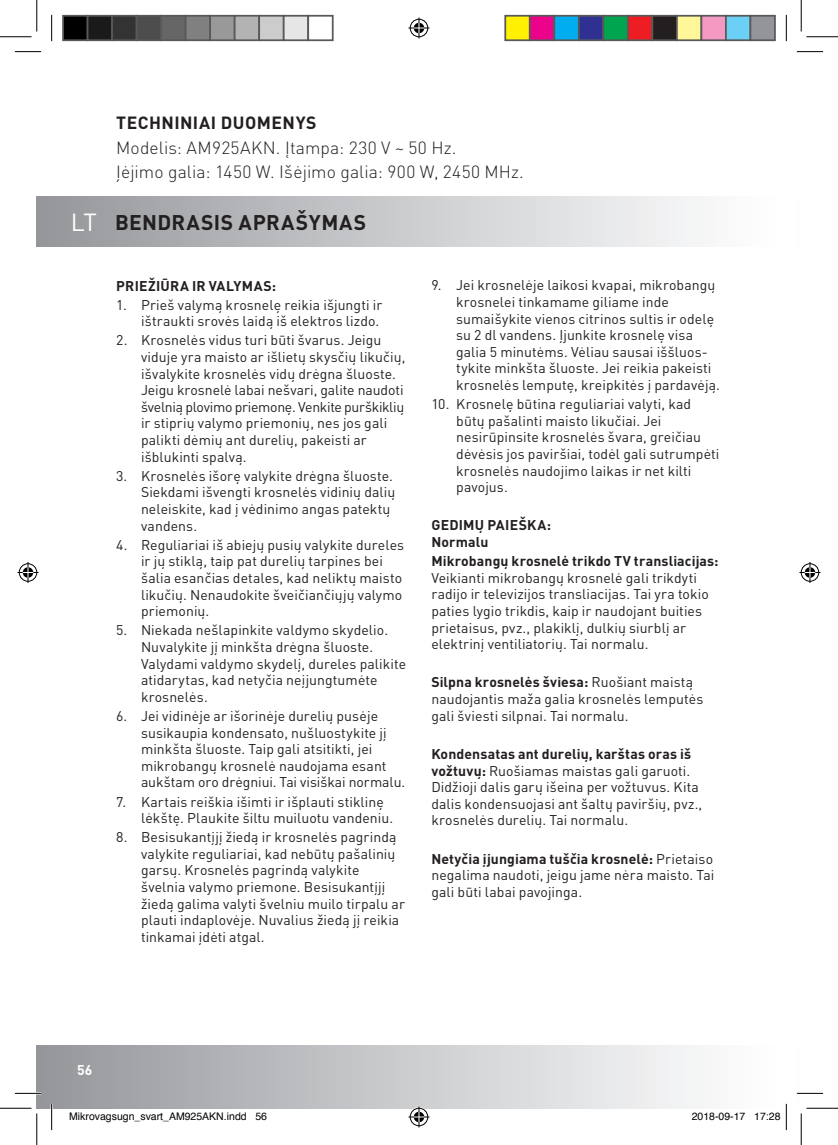
<style>
.page{position:relative;width:838px;height:1145px;background:#fff}
.page>*{position:absolute;margin:0;border:0;box-sizing:border-box;transform-origin:0 0}
.t1{font:700 21px "DIN Pro";letter-spacing:.03em;color:#231f20}
.t2{font:300 17.5px/24.5px "DIN Pro";letter-spacing:.01em;color:#231f20}
.t3{font:700 17.5px "DIN Pro";letter-spacing:.025em;color:#231f20}
.t4{font:14px/16.6px "DIN Pro";letter-spacing:.005em;color:#231f20}
.t5{font:700 14px/16.6px "DIN Pro";letter-spacing:.01em;color:#231f20}
.t6{font:700 14px "DIN Pro";color:#fff}
.t7{font:10.5px "Helvetica";color:#000}
.s1{font-weight:400;font-size:24.5px;color:#fff}
.s2{font-weight:700}
</style>
<div class="page">
<div style="left:37px;top:1046px;width:749px;height:62px;background:linear-gradient(to right,#96979b,#fff)"></div>
<div style="left:37px;top:197px;width:748px;height:50px;background:linear-gradient(to right,#96979b,#fff)"></div>
<hr style="left:15px;top:1092px;width:26px;height:2px;background:#fff">
<hr style="left:51px;top:1104px;width:2px;height:26px;background:#fff">
<hr style="left:785px;top:1104px;width:2px;height:26px;background:#fff">
<svg style="left:15px;top:51px;width:26px;height:1px"></svg>
<svg style="left:796px;top:51px;width:27px;height:1px"></svg>
<svg style="left:15px;top:1093px;width:26px;height:1px"></svg>
<svg style="left:796px;top:1093px;width:27px;height:1px"></svg>
<svg style="left:51px;top:15px;width:1px;height:26px"></svg>
<svg style="left:51px;top:1104px;width:1px;height:26px"></svg>
<svg style="left:786px;top:15px;width:1px;height:26px"></svg>
<svg style="left:786px;top:1104px;width:1px;height:26px"></svg>
<hr style="left:0;top:36px;width:32px;height:1px;background:#000">
<hr style="left:806px;top:36px;width:31px;height:1px;background:#000">
<hr style="left:0;top:1108px;width:32px;height:1px;background:#000">
<hr style="left:806px;top:1108px;width:31px;height:1px;background:#000">
<hr style="left:36px;top:0;width:1px;height:31px;background:#000">
<hr style="left:36px;top:1113px;width:1px;height:32px;background:#000">
<hr style="left:800px;top:0;width:1px;height:31px;background:#000">
<hr style="left:800px;top:1113px;width:1px;height:32px;background:#000">
<svg style="left:408px;top:18px;width:21px;height:21px"></svg>
<svg style="left:408px;top:1106px;width:21px;height:21px"></svg>
<svg style="left:18px;top:562px;width:21px;height:21px"></svg>
<svg style="left:799px;top:562px;width:21px;height:21px"></svg>
<div style="left:63px;top:16px;width:25px;height:24px;background:#000"></div>
<div style="left:62px;top:15px;width:26px;height:26px;border:2px solid #595959"></div>
<div style="left:88px;top:16px;width:24px;height:24px;background:#1a1a1a"></div>
<div style="left:87px;top:15px;width:26px;height:26px;border:2px solid #595959"></div>
<div style="left:112px;top:16px;width:25px;height:24px;background:#333"></div>
<div style="left:111px;top:15px;width:26px;height:26px;border:2px solid #595959"></div>
<div style="left:137px;top:16px;width:24px;height:24px;background:#4d4d4d"></div>
<div style="left:136px;top:15px;width:26px;height:26px;border:2px solid #595959"></div>
<div style="left:161px;top:16px;width:25px;height:24px;background:#666"></div>
<div style="left:160px;top:15px;width:26px;height:26px;border:2px solid #595959"></div>
<div style="left:186px;top:16px;width:24px;height:24px;background:#808080"></div>
<div style="left:185px;top:15px;width:26px;height:26px;border:2px solid #595959"></div>
<div style="left:210px;top:16px;width:25px;height:24px;background:#999"></div>
<div style="left:209px;top:15px;width:26px;height:26px;border:2px solid #595959"></div>
<div style="left:235px;top:16px;width:24px;height:24px;background:#b3b3b3"></div>
<div style="left:234px;top:15px;width:26px;height:26px;border:2px solid #595959"></div>
<div style="left:259px;top:16px;width:25px;height:24px;background:#ccc"></div>
<div style="left:258px;top:15px;width:26px;height:26px;border:2px solid #595959"></div>
<div style="left:284px;top:16px;width:24px;height:24px;background:#e6e6e6"></div>
<div style="left:283px;top:15px;width:26px;height:26px;border:2px solid #595959"></div>
<div style="left:307px;top:15px;width:26px;height:26px;border:2px solid #595959"></div>
<div style="left:505px;top:16px;width:24px;height:24px;background:#fff101"></div>
<div style="left:504px;top:15px;width:26px;height:26px;border:2px solid #595959"></div>
<div style="left:529px;top:16px;width:25px;height:24px;background:#ed028c"></div>
<div style="left:529px;top:15px;width:26px;height:26px;border:2px solid #595959"></div>
<div style="left:554px;top:16px;width:24px;height:24px;background:#00aeef"></div>
<div style="left:553px;top:15px;width:26px;height:26px;border:2px solid #595959"></div>
<div style="left:578px;top:16px;width:25px;height:24px;background:#2e3092"></div>
<div style="left:578px;top:15px;width:26px;height:26px;border:2px solid #595959"></div>
<div style="left:603px;top:16px;width:24px;height:24px;background:#00a54f"></div>
<div style="left:602px;top:15px;width:26px;height:26px;border:2px solid #595959"></div>
<div style="left:627px;top:16px;width:25px;height:24px;background:#ee1d23"></div>
<div style="left:627px;top:15px;width:26px;height:26px;border:2px solid #595959"></div>
<div style="left:652px;top:16px;width:24px;height:24px;background:#231f20"></div>
<div style="left:651px;top:15px;width:26px;height:26px;border:2px solid #595959"></div>
<div style="left:676px;top:16px;width:25px;height:24px;background:#fff79a"></div>
<div style="left:676px;top:15px;width:26px;height:26px;border:2px solid #595959"></div>
<div style="left:701px;top:16px;width:24px;height:24px;background:#f499c2"></div>
<div style="left:700px;top:15px;width:26px;height:26px;border:2px solid #595959"></div>
<div style="left:725px;top:16px;width:25px;height:24px;background:#6bcff6"></div>
<div style="left:725px;top:15px;width:26px;height:26px;border:2px solid #595959"></div>
<div style="left:750px;top:16px;width:24px;height:24px;background:#939598"></div>
<div style="left:749px;top:15px;width:26px;height:26px;border:2px solid #595959"></div>
<p class="t3" style="left:116px;top:111px;width:202px">TECHNINIAI DUOMENYS</p>
<p class="t2" style="left:116px;top:135px;width:409px">Modelis: AM925AKN. Įtampa: 230 V ~ 50 Hz.<br>Įėjimo galia: 1450 W. Išėjimo galia: 900 W, 2450 MHz.</p>
<h1 class="t1" style="left:71px;top:208px;width:297px"><span class="s1">LT</span> BENDRASIS APRAŠYMAS</h1>
<p class="t5" style="left:116px;top:277px;width:161px">PRIEŽIŪRA IR VALYMAS:</p>
<p class="t4" style="left:116px;top:296px;width:267px;text-align:right">1. Prieš valymą krosnelę reikia išjungti ir ištraukti srovės laidą iš elektros lizdo.</p>
<p class="t4" style="left:141px;top:331px;width:266px;text-indent:-25px">2. Krosnelės vidus turi būti švarus. Jeigu viduje yra maisto ar išlietų skysčių likučių, išvalykite krosnelės vidų drėgna šluoste.<br>Jeigu krosnelė labai nešvari, galite naudoti švelnią plovimo priemonę. Venkite purškiklių ir stiprių valymo priemonių, nes jos gali palikti dėmių ant durelių, pakeisti ar išblukinti spalvą.</p>
<p class="t4" style="left:141px;top:467px;width:256px;text-indent:-25px">3. Krosnelės išorę valykite drėgna šluoste.<br>Siekdami išvengti krosnelės vidinių dalių neleiskite, kad į vėdinimo angas patektų vandens.</p>
<p class="t4" style="left:141px;top:536px;width:265px;text-indent:-25px">4. Reguliariai iš abiejų pusių valykite dureles ir jų stiklą, taip pat durelių tarpines bei šalia esančias detales, kad neliktų maisto likučių. Nenaudokite šveičiančiųjų valymo priemonių.</p>
<p class="t4" style="left:141px;top:621px;width:266px;text-indent:-25px">5. Niekada nešlapinkite valdymo skydelio.<br>Nuvalykite jį minkšta drėgna šluoste.<br>Valydami valdymo skydelį, dureles palikite atidarytas, kad netyčia neįjungtumėte krosnelės.</p>
<p class="t4" style="left:141px;top:707px;width:266px;text-indent:-25px">6. Jei vidinėje ar išorinėje durelių pusėje susikaupia kondensato, nušluostykite jį minkšta šluoste. Taip gali atsitikti, jei mikrobangų krosnelė naudojama esant aukštam oro drėgniui. Tai visiškai normalu.</p>
<p class="t4" style="left:141px;top:793px;width:253px;text-indent:-25px">7. Kartais reiškia išimti ir išplauti stiklinę lėkštę. Plaukite šiltu muiluotu vandeniu.</p>
<p class="t4" style="left:141px;top:828px;width:265px;text-indent:-25px">8. Besisukantįjį žiedą ir krosnelės pagrindą valykite reguliariai, kad nebūtų pašalinių garsų. Krosnelės pagrindą valykite švelnia valymo priemone. Besisukantįjį žiedą galima valyti švelniu muilo tirpalu ar plauti indaplovėje. Nuvalius žiedą jį reikia tinkamai įdėti atgal.</p>
<p class="t4" style="left:456px;top:276px;width:265px;text-indent:-25px">9. Jei krosnelėje laikosi kvapai, mikrobangų krosnelei tinkamame giliame inde sumaišykite vienos citrinos sultis ir odelę su 2 dl vandens. Įjunkite krosnelę visa galia 5 minutėms. Vėliau sausai iššluos&shy;tykite minkšta šluoste. Jei reikia pakeisti krosnelės lemputę, kreipkitės į pardavėją.</p>
<p class="t4" style="left:456px;top:395px;width:265px;text-indent:-25px">10. Krosnelę būtina reguliariai valyti, kad būtų pašalinti maisto likučiai. Jei nesirūpinsite krosnelės švara, greičiau dėvėsis jos paviršiai, todėl gali sutrumpėti krosnelės naudojimo laikas ir net kilti pavojus.</p>
<p class="t5" style="left:431px;top:517px;width:121px">GEDIMŲ PAIEŠKA:<br>Normalu</p>
<p class="t5" style="left:431px;top:552px;width:289px">Mikrobangų krosnelė trikdo TV transliacijas:</p>
<p class="t4" style="left:431px;top:569px;width:279px">Veikianti mikrobangų krosnelė gali trikdyti radijo ir televizijos transliacijas. Tai yra tokio paties lygio trikdis, kaip ir naudojant buities prietaisus, pvz., plakiklį, dulkių siurblį ar elektrinį ventiliatorių. Tai normalu.</p>
<p class="t4" style="left:431px;top:674px;width:273px"><span class="s2">Silpna krosnelės šviesa:</span> Ruošiant maistą naudojantis maža galia krosnelės lemputės gali šviesti silpnai. Tai normalu.</p>
<p class="t4" style="left:431px;top:745px;width:272px"><span class="s2">Kondensatas ant durelių, karštas oras iš vožtuvų:</span> Ruošiamas maistas gali garuoti.<br>Didžioji dalis garų išeina per vožtuvus. Kita dalis kondensuojasi ant šaltų paviršių, pvz., krosnelės durelių. Tai normalu.</p>
<p class="t4" style="left:431px;top:850px;width:284px;text-align:justify"><span class="s2">Netyčia įjungiama tuščia krosnelė:</span> Prietaiso negalima naudoti, jeigu jame nėra maisto. Tai gali būti labai pavojinga.</p>
<p class="t6" style="left:77px;top:1061px;width:17px">56</p>
<p class="t7" style="left:69px;top:1108px;width:199px">Mikrovagsugn_svart_AM925AKN.indd 56</p>
<p class="t7" style="left:691px;top:1108px;width:90px">2018-09-17 17:28</p>
</div>
